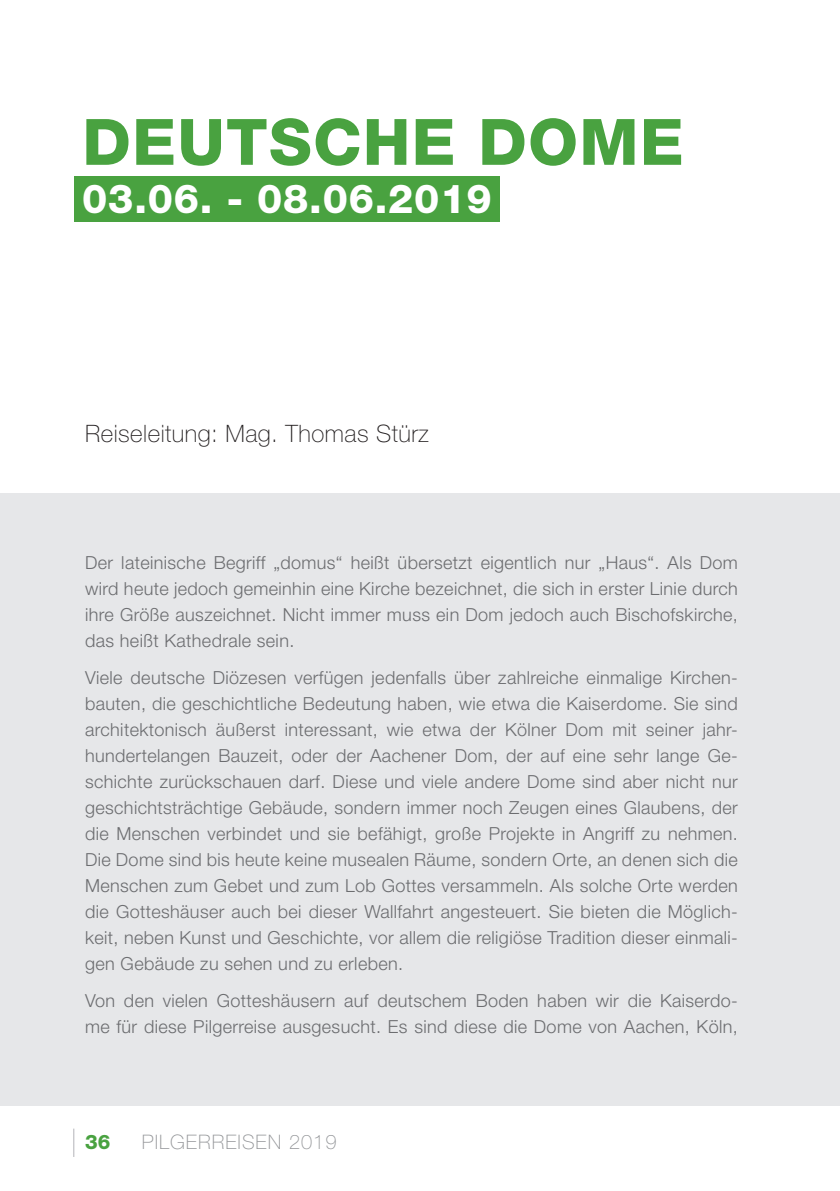
<style>
.page{position:relative;width:840px;height:1191px;background:#fff}
.page>*{position:absolute;margin:0;border:0;box-sizing:border-box;transform-origin:0 0}
.t1{font:800 64px "Helvetica Neue LT Std";letter-spacing:.02em;color:#49a240}
.t2{font:800 40px "Helvetica Neue LT Std";letter-spacing:.02em;color:#fff}
.t3{font:100 24px "Helvetica Neue LT Std";letter-spacing:.02em;color:#231f20}
.t4{font:100 20px "Helvetica Neue LT Std";letter-spacing:.05em;color:#939598}
.t5{font:800 20px "Helvetica Neue LT Std";color:#49a240}
.t6{font:300 18px/26px "Helvetica Neue LT Std";letter-spacing:.02em;color:#6c6d70;text-align:justify}
</style>
<div class="page">
<div style="left:0;top:493px;width:839px;height:613px;background:#e6e7e9"></div>
<div style="left:74px;top:176px;width:425px;height:45px;background:#49a240"></div>
<svg style="left:73px;top:1128px;width:1px;height:29px"></svg>
<h1 class="t1" style="left:82px;top:104px;width:602px">DEUTSCHE DOME</h1>
<h2 class="t2" style="left:82px;top:175px;width:410px">03.06. - 08.06.2019</h2>
<h3 class="t3" style="left:85px;top:420px;width:345px">Reiseleitung: Mag. Thomas Stürz</h3>
<p class="t6" style="left:85px;top:549px;width:654px">Der lateinische Begriff „domus“ heißt übersetzt eigentlich nur „Haus“. Als Dom wird heute jedoch gemeinhin eine Kirche bezeichnet, die sich in erster Linie durch ihre Größe auszeichnet. Nicht immer muss ein Dom jedoch auch Bischofskirche, das heißt Kathedrale sein.</p>
<p class="t6" style="left:85px;top:664px;width:654px">Viele deutsche Diözesen verfügen jedenfalls über zahlreiche einmalige Kirchen&shy;bauten, die geschichtliche Bedeutung haben, wie etwa die Kaiserdome. Sie sind architektonisch äußerst interessant, wie etwa der Kölner Dom mit seiner jahr&shy;hundertelangen Bauzeit, oder der Aachener Dom, der auf eine sehr lange Ge&shy;schichte zurückschauen darf. Diese und viele andere Dome sind aber nicht nur geschichtsträchtige Gebäude, sondern immer noch Zeugen eines Glaubens, der die Menschen verbindet und sie befähigt, große Projekte in Angriff zu nehmen.<br>Die Dome sind bis heute keine musealen Räume, sondern Orte, an denen sich die Menschen zum Gebet und zum Lob Gottes versammeln. Als solche Orte werden die Gotteshäuser auch bei dieser Wallfahrt angesteuert. Sie bieten die Möglich&shy;keit, neben Kunst und Geschichte, vor allem die religiöse Tradition dieser einmali&shy;gen Gebäude zu sehen und zu erleben.</p>
<p class="t6" style="left:85px;top:987px;width:653px">Von den vielen Gotteshäusern auf deutschem Boden haben wir die Kaiserdo&shy;me für diese Pilgerreise ausgesucht. Es sind diese die Dome von Aachen, Köln,</p>
<p class="t5" style="left:85px;top:1129px;width:27px">36</p>
<p class="t4" style="left:142px;top:1130px;width:196px">PILGERREISEN 2019</p>
</div>
